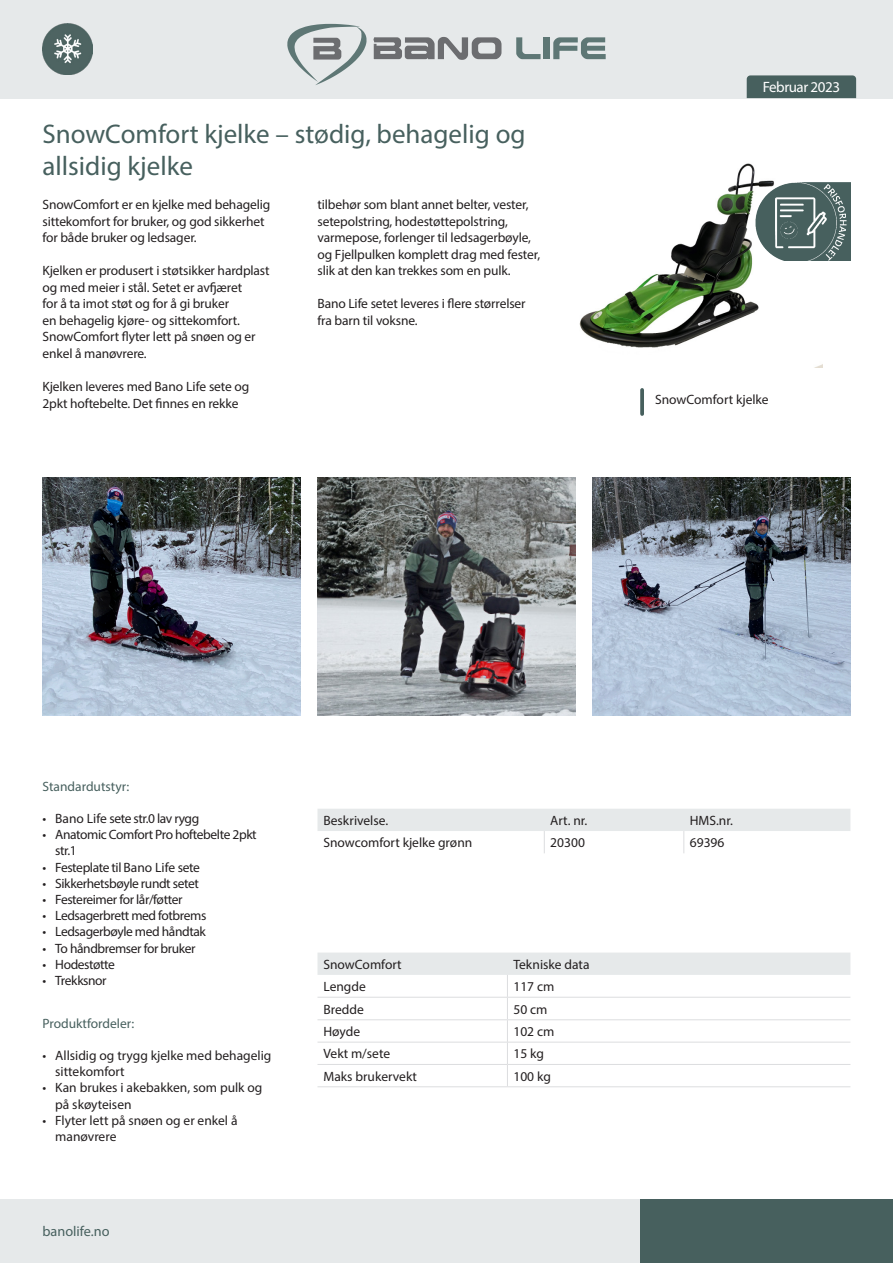
<style>
.page{position:relative;width:893px;height:1263px;background:#fff}
.page>*{position:absolute;margin:0;border:0;box-sizing:border-box;transform-origin:0 0}
.t1{font:31.35px "Myriad Pro";color:#6c6d70;scale:.96 1}
.t2{font:27px/32.4px "Myriad Pro";color:#47605e}
.t3{font:15px "Myriad Pro";letter-spacing:-.03em;color:#fff}
.t4{font:14.25px "Myriad Pro";color:#47605e}
.t5{font:13.5px/16.5px "Myriad Pro";letter-spacing:-.01em;color:#231f20}
.t6{font:13.5px/16.2px "Myriad Pro";letter-spacing:-.03em;color:#231f20}
.t7{font:13.5px "Myriad Pro";color:#47605e}
</style>
<div class="page">
<div style="left:0;top:0;width:893px;height:98px;background:#e6e9ea"></div>
<div style="left:747px;top:75px;width:109px;height:23px;background:#47605e"></div>
<img style="left:43px;top:24px;width:50px;height:50px">
<img style="left:579px;top:163px;width:244px;height:204px">
<svg style="left:640px;top:390px;width:4px;height:24px"></svg>
<img style="left:317px;top:477px;width:258px;height:238px">
<img style="left:43px;top:477px;width:257px;height:238px">
<img style="left:592px;top:477px;width:258px;height:238px">
<div style="left:0;top:1199px;width:640px;height:64px;background:#e6e9ea"></div>
<div style="left:640px;top:1199px;width:253px;height:64px;background:#47605e"></div>
<svg style="left:317px;top:809px;width:533px;height:44px"></svg>
<svg style="left:374px;top:37px;width:127px;height:23px"></svg>
<svg style="left:516px;top:37px;width:25px;height:22px"></svg>
<div style="left:544px;top:37px;width:6px;height:22px;background:#5e7775"></div>
<svg style="left:553px;top:37px;width:53px;height:22px"></svg>
<svg style="left:287px;top:24px;width:80px;height:61px"></svg>
<img style="left:755px;top:182px;width:95px;height:79px">
<svg style="left:317px;top:952px;width:533px;height:134px"></svg>
<hr style="left:317px;top:1064px;width:190px;height:1px;background:#dcdddf">
<hr style="left:507px;top:1064px;width:343px;height:1px;background:#dcdddf">
<hr style="left:317px;top:1086px;width:190px;height:1px;background:#dcdddf">
<hr style="left:507px;top:1086px;width:343px;height:1px;background:#dcdddf">
<hr style="left:317px;top:1042px;width:190px;height:1px;background:#dcdddf">
<hr style="left:507px;top:1042px;width:343px;height:1px;background:#dcdddf">
<h1 class="t1" style="left:372px;top:29px;width:9px">i</h1>
<p class="t2" style="left:43px;top:117px;width:485px">SnowComfort kjelke – stødig, behagelig og allsidig kjelke</p>
<p class="t5" style="left:43px;top:196px;width:229px">SnowComfort er en kjelke med behagelig sittekomfort for bruker, og god sikkerhet for både bruker og ledsager.</p>
<p class="t5" style="left:43px;top:262px;width:229px">Kjelken er produsert i støtsikker hardplast og med meier i stål. Setet er avfjæret<br>for å ta imot støt og for å gi bruker<br>en behagelig kjøre- og sittekomfort.<br>SnowComfort flyter lett på snøen og er enkel å manøvrere.</p>
<p class="t5" style="left:43px;top:378px;width:208px">Kjelken leveres med Bano Life sete og<br>2pkt hoftebelte. Det finnes en rekke</p>
<p class="t5" style="left:317px;top:196px;width:224px">tilbehør som blant annet belter, vester, setepolstring, hodestøttepolstring, varmepose, forlenger til ledsagerbøyle, og Fjellpulken komplett drag med fester, slik at den kan trekkes som en pulk.</p>
<p class="t5" style="left:317px;top:295px;width:210px">Bano Life setet leveres i flere størrelser fra barn til voksne.</p>
<p class="t3" style="left:763px;top:78px;width:79px">Februar 2023</p>
<p class="t5" style="left:655px;top:391px;width:115px">SnowComfort kjelke</p>
<p class="t7" style="left:43px;top:778px;width:88px">Standardutstyr:</p>
<p class="t6" style="left:43px;top:810px;width:158px">• Bano Life sete str.0 lav rygg</p>
<p class="t6" style="left:55px;top:826px;width:203px;text-indent:-13px">• Anatomic Comfort Pro hoftebelte 2pkt str.1</p>
<p class="t6" style="left:43px;top:859px;width:159px">• Festeplate til Bano Life sete</p>
<p class="t6" style="left:43px;top:875px;width:158px">• Sikkerhetsbøyle rundt setet</p>
<p class="t6" style="left:43px;top:891px;width:141px">• Festereimer for lår/føtter</p>
<p class="t6" style="left:43px;top:907px;width:165px">• Ledsagerbrett med fotbrems</p>
<p class="t6" style="left:43px;top:923px;width:165px">• Ledsagerbøyle med håndtak</p>
<p class="t6" style="left:43px;top:940px;width:155px">• To håndbremser for bruker</p>
<p class="t6" style="left:43px;top:956px;width:74px">• Hodestøtte</p>
<p class="t6" style="left:43px;top:972px;width:66px">• Trekksnor</p>
<p class="t7" style="left:43px;top:1015px;width:93px">Produktfordeler:</p>
<p class="t5" style="left:55px;top:1047px;width:218px;text-indent:-13px">• Allsidig og trygg kjelke med behagelig sittekomfort</p>
<p class="t5" style="left:55px;top:1079px;width:209px;text-indent:-13px">• Kan brukes i akebakken, som pulk og på skøyteisen</p>
<p class="t5" style="left:55px;top:1112px;width:184px;text-indent:-13px">• Flyter lett på snøen og er enkel å manøvrere</p>
<p class="t4" style="left:43px;top:1222px;width:69px">banolife.no</p>
<p class="t5" style="left:323px;top:812px;width:66px">Beskrivelse.</p>
<p class="t5" style="left:550px;top:812px;width:39px">Art. nr.</p>
<p class="t5" style="left:690px;top:812px;width:45px">HMS.nr.</p>
<p class="t5" style="left:323px;top:834px;width:150px">Snowcomfort kjelke grønn</p>
<p class="t5" style="left:550px;top:834px;width:36px">20300</p>
<p class="t5" style="left:690px;top:834px;width:36px">69396</p>
<p class="t5" style="left:323px;top:956px;width:80px">SnowComfort</p>
<p class="t5" style="left:513px;top:956px;width:78px">Tekniske data</p>
<p class="t5" style="left:323px;top:978px;width:44px">Lengde</p>
<p class="t5" style="left:513px;top:978px;width:42px">117 cm</p>
<p class="t5" style="left:323px;top:1000px;width:42px">Bredde</p>
<p class="t5" style="left:513px;top:1000px;width:36px">50 cm</p>
<p class="t5" style="left:323px;top:1023px;width:38px">Høyde</p>
<p class="t5" style="left:513px;top:1023px;width:42px">102 cm</p>
<p class="t5" style="left:323px;top:1045px;width:68px">Vekt m/sete</p>
<p class="t5" style="left:513px;top:1045px;width:32px">15 kg</p>
<p class="t5" style="left:323px;top:1068px;width:95px">Maks brukervekt</p>
<p class="t5" style="left:513px;top:1068px;width:39px">100 kg</p>
</div>
